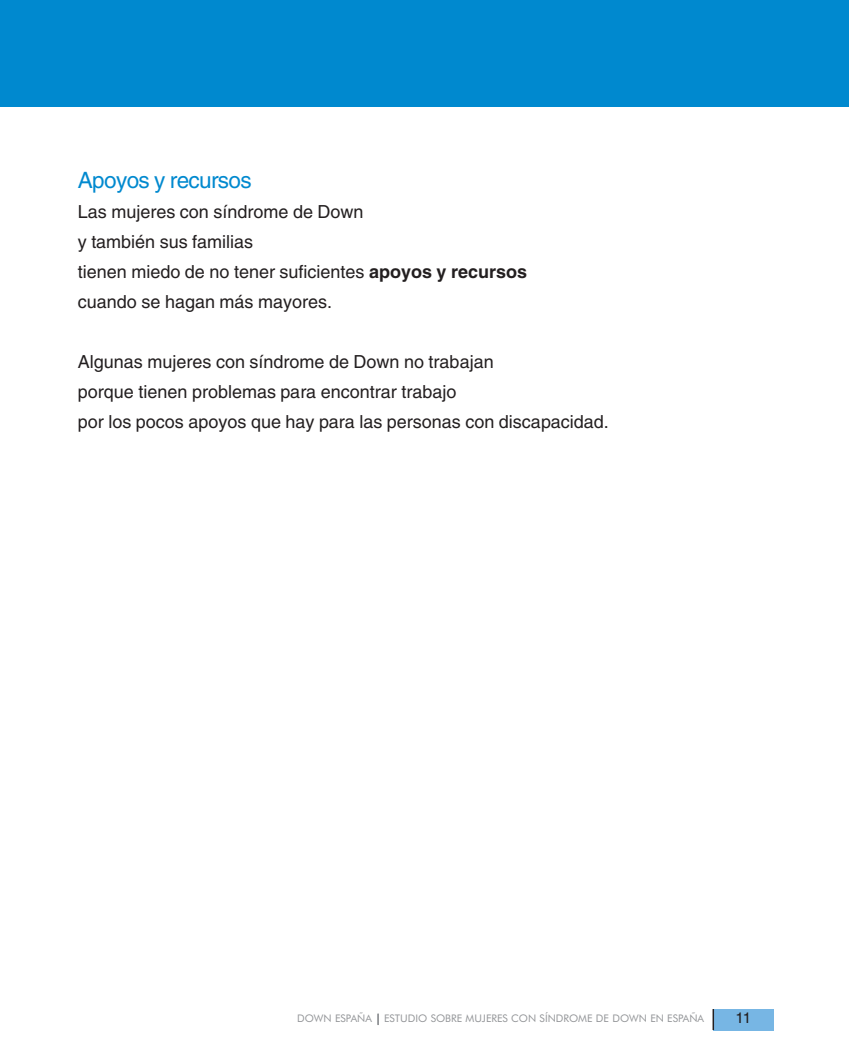
<style>
.page{position:relative;width:849px;height:1062px;background:#fff}
.page>*{position:absolute;margin:0;border:0;box-sizing:border-box;transform-origin:0 0}
.t1{font:22.5px "Helvetica";letter-spacing:-.03em;color:#0089cf}
.t2{font:18px/30px "Helvetica";color:#231f20}
.t3{font:15px "Helvetica";color:#231f20}
.t4{font:10.5px "TTED5 O00";color:#939598}
.s1{font-weight:700}
</style>
<div class="page">
<div style="left:0;top:0;width:849px;height:106px;background:#0089cf"></div>
<div style="left:713px;top:1009px;width:61px;height:21px;background:#77b6e4"></div>
<svg style="left:713px;top:1009px;width:1px;height:21px"></svg>
<p class="t1" style="left:78px;top:172px;width:175px">Apoyos y recursos</p>
<p class="t2" style="left:78px;top:198px;width:451px">Las mujeres con síndrome de Down<br>y también sus familias<br>tienen miedo de no tener suficientes <span class="s1">apoyos y recursos </span>cuando se hagan más mayores.</p>
<p class="t2" style="left:78px;top:348px;width:532px">Algunas mujeres con síndrome de Down no trabajan<br>porque tienen problemas para encontrar trabajo<br>por los pocos apoyos que hay para las personas con discapacidad.</p>
<p class="t4" style="left:297px;top:1014px;width:408px">DOWN ESPAÑA | ESTUDIO SOBRE MUJERES CON SÍNDROME DE DOWN EN ESPAÑA</p>
<p class="t3" style="left:736px;top:1013px;width:17px">11</p>
</div>
